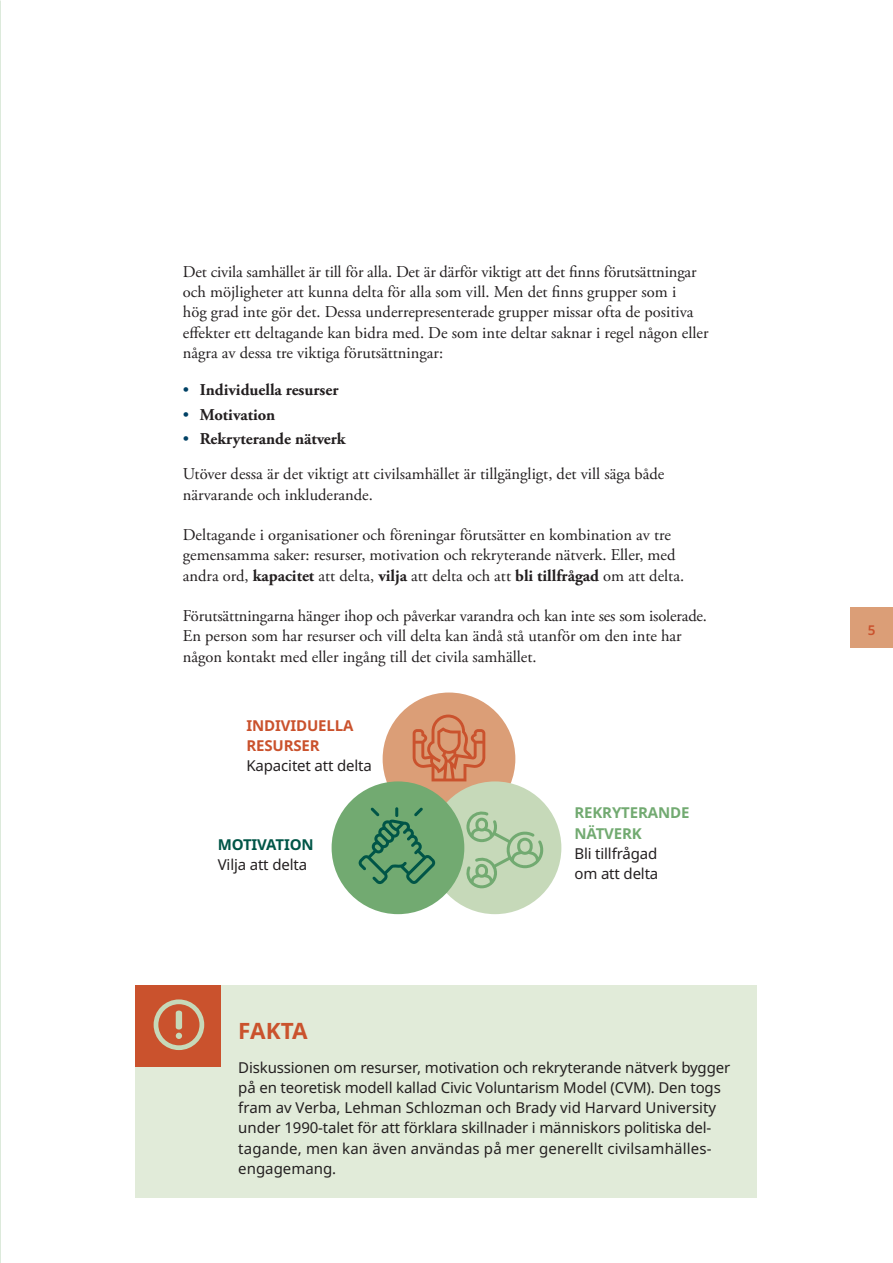
<style>
.page{position:relative;width:893px;height:1263px;background:#fff}
.page>*{position:absolute;margin:0;border:0;box-sizing:border-box;transform-origin:0 0}
.t1{font:700 22.5px "Noto Sans";letter-spacing:-.01em;color:#ca522d}
.t2{font:16.5px/20.2px "Adobe Garamond Pro";color:#231f20}
.t3{font:700 16.5px "Adobe Garamond Pro";color:#231f20}
.t4{font:15px/20.2px "Noto Sans";letter-spacing:-.01em;color:#231f20}
.t5{font:700 15px/20.2px "Noto Sans";letter-spacing:-.01em;color:#ca522d}
.t6{font:700 15px/20.2px "Noto Sans";letter-spacing:-.01em;color:#72aa71}
.t7{font:700 15px "Noto Sans";letter-spacing:-.01em;color:#005547}
.t8{font:600 13.5px "Noto Sans";color:#ca522d}
.s1{font-weight:400;color:#004165}
.s2{color:#004165}
.s3{font-weight:700}
</style>
<div class="page">
<div style="left:136px;top:986px;width:621px;height:212px;background:#e1ebd9"></div>
<div style="left:136px;top:986px;width:85px;height:81px;background:#ca522d"></div>
<svg style="left:154px;top:999px;width:50px;height:51px"></svg>
<div style="left:383px;top:692px;width:132px;height:133px;background:#db9e77;border-radius:50%"></div>
<div style="left:429px;top:781px;width:132px;height:133px;background:#c6d9b9;border-radius:50%"></div>
<div style="left:332px;top:781px;width:132px;height:133px;background:#72aa71;border-radius:50%"></div>
<svg style="left:413px;top:714px;width:72px;height:67px"></svg>
<svg style="left:466px;top:811px;width:78px;height:77px"></svg>
<svg style="left:359px;top:807px;width:76px;height:77px"></svg>
<div style="left:850px;top:608px;width:43px;height:40px;background:#db9e77"></div>
<p class="t2" style="left:183px;top:262px;width:527px">Det civila samhället är till för alla. Det är därför viktigt att det finns förutsättningar och möjligheter att kunna delta för alla som vill. Men det finns grupper som i<br>hög grad inte gör det. Dessa underrepresenterade grupper missar ofta de positiva effekter ett deltagande kan bidra med. De som inte deltar saknar i regel någon eller några av dessa tre viktiga förutsättningar:</p>
<p class="t3" style="left:183px;top:380px;width:157px"><span class="s1">•</span> Individuella resurser</p>
<p class="t3" style="left:183px;top:405px;width:94px"><span class="s1">•</span> Motivation</p>
<p class="t2" style="left:183px;top:422px;width:483px;line-height:35.2px"><span class="s2">•</span> <span class="s3">Rekryterande nätverk<br></span>Utöver dessa är det viktigt att civilsamhället är tillgängligt, det vill säga både</p>
<p class="t2" style="left:183px;top:485px;width:192px">närvarande och inkluderande.</p>
<p class="t2" style="left:183px;top:525px;width:503px">Deltagande i organisationer och föreningar förutsätter en kombination av tre gemensamma saker: resurser, motivation och rekryterande nätverk. Eller, med andra ord, <span class="s3">kapacitet</span> att delta, <span class="s3">vilja</span> att delta och att <span class="s3">bli tillfrågad</span> om att delta.</p>
<p class="t2" style="left:183px;top:606px;width:526px">Förutsättningarna hänger ihop och påverkar varandra och kan inte ses som isolerade.<br>En person som har resurser och vill delta kan ändå stå utanför om den inte har någon kontakt med eller ingång till det civila samhället.</p>
<p class="t5" style="left:246px;top:715px;width:109px">INDIVIDUELLA<br>RESURSER</p>
<p class="t4" style="left:246px;top:756px;width:127px">Kapacitet att delta</p>
<p class="t7" style="left:218px;top:834px;width:97px">MOTIVATION</p>
<p class="t4" style="left:218px;top:855px;width:91px">Vilja att delta</p>
<p class="t6" style="left:574px;top:803px;width:116px">REKRYTERANDE<br>NÄTVERK</p>
<p class="t4" style="left:574px;top:843px;width:85px">Bli tillfrågad om att delta</p>
<h1 class="t1" style="left:238px;top:1015px;width:71px">FAKTA</h1>
<p class="t4" style="left:238px;top:1057px;width:493px">Diskussionen om resurser, motivation och rekryterande nätverk bygger på en teoretisk modell kallad Civic Voluntarism Model (CVM). Den togs fram av Verba, Lehman Schlozman och Brady vid Harvard University under 1990-talet för att förklara skillnader i människors politiska del&shy;tagande, men kan även användas på mer generellt civilsamhälles&shy;engagemang.</p>
<p class="t8" style="left:868px;top:621px;width:9px">5</p>
</div>
